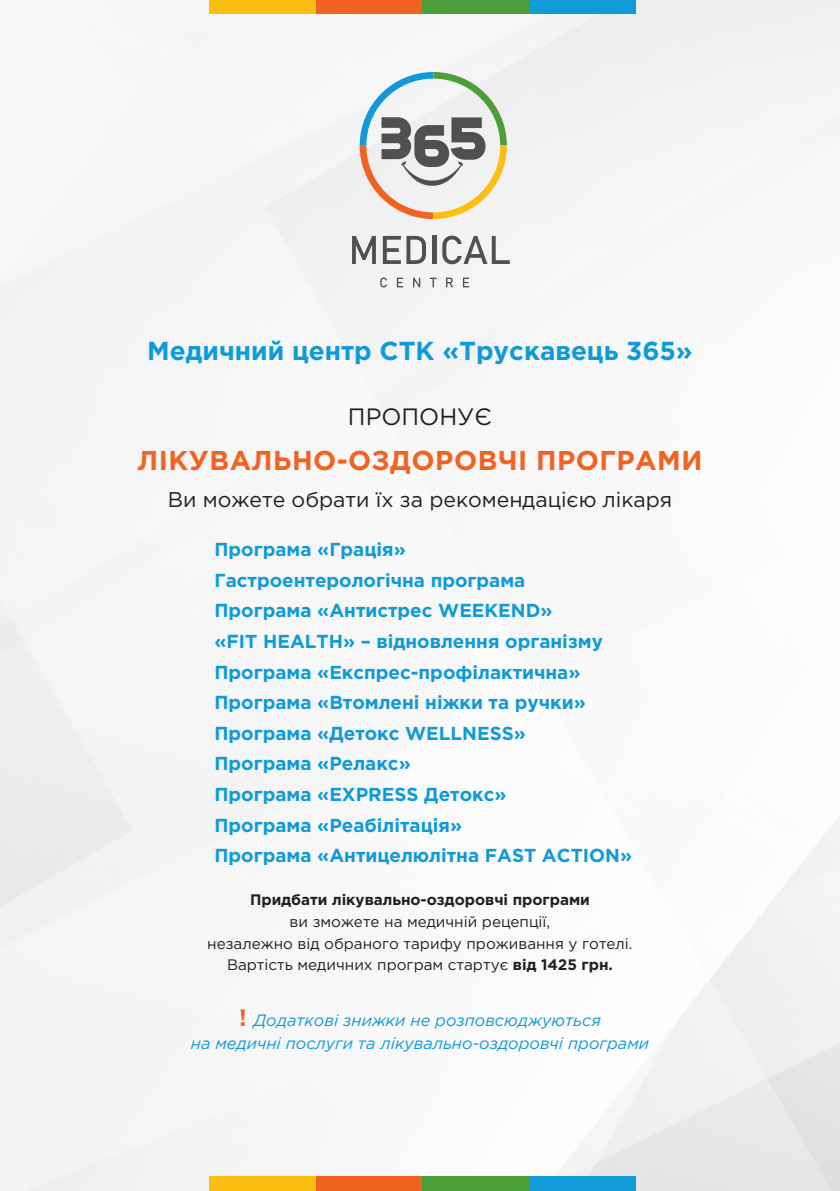
<style>
.page{position:relative;width:840px;height:1191px;background:#fff}
.page>*{position:absolute;margin:0;border:0;box-sizing:border-box;transform-origin:0 0}
.t1{font:700 27.2px "Gotham Pro";letter-spacing:.02em;color:#f26221}
.t2{font:700 26px "Gotham Pro";color:#119ad8}
.t3{font:23.6px "Gotham Pro";color:#231f20}
.t4{font:21.2px "Gotham Pro";color:#231f20}
.t5{font:700 18.8px "Gotham Pro";color:#119ad8}
.t6{font:italic 16.4px/22.4px "Gotham Pro";color:#119ad8;text-align:center}
.t7{font:15.2px "Gotham Pro";color:#231f20}
.t8{font:700 15.2px "Gotham Pro";color:#231f20}
.s1{font-weight:700}
.s2{font-weight:700;font-style:normal;font-size:23.6px;color:#f26221}
</style>
<div class="page">
<div style="left:0;top:0;width:839px;height:1191px;background:#f6f7f7"></div>
<svg style="left:352px;top:236px;width:23px;height:28px"></svg>
<svg style="left:382px;top:236px;width:18px;height:28px"></svg>
<svg style="left:406px;top:236px;width:20px;height:28px"></svg>
<hr style="left:432px;top:236px;width:4px;height:28px;background:#505052">
<svg style="left:442px;top:236px;width:67px;height:28px"></svg>
<svg style="left:380px;top:277px;width:7px;height:10px"></svg>
<svg style="left:396px;top:278px;width:7px;height:9px"></svg>
<svg style="left:413px;top:278px;width:7px;height:9px"></svg>
<svg style="left:429px;top:278px;width:7px;height:9px"></svg>
<svg style="left:446px;top:278px;width:7px;height:9px"></svg>
<svg style="left:462px;top:278px;width:7px;height:9px"></svg>
<svg style="left:359px;top:72px;width:147px;height:147px"></svg>
<div style="left:529px;top:0;width:106px;height:14px;background:#119ad8"></div>
<div style="left:422px;top:0;width:106px;height:14px;background:#4b9e3a"></div>
<div style="left:315px;top:0;width:107px;height:14px;background:#f26221"></div>
<div style="left:209px;top:0;width:106px;height:14px;background:#fdbe12"></div>
<div style="left:529px;top:1175px;width:106px;height:16px;background:#119ad8"></div>
<div style="left:422px;top:1175px;width:106px;height:16px;background:#4b9e3a"></div>
<div style="left:315px;top:1175px;width:107px;height:16px;background:#f26221"></div>
<div style="left:209px;top:1175px;width:106px;height:16px;background:#fdbe12"></div>
<p class="t2" style="left:147px;top:335px;width:546px">Медичний центр СТК «Трускавець 365»</p>
<p class="t3" style="left:348px;top:403px;width:145px">ПРОПОНУЄ</p>
<p class="t1" style="left:137px;top:445px;width:566px">ЛІКУВАЛЬНО-ОЗДОРОВЧІ ПРОГРАМИ</p>
<p class="t4" style="left:168px;top:487px;width:506px">Ви можете обрати їх за рекомендацією лікаря</p>
<p class="t5" style="left:214px;top:538px;width:193px">Програма «Грація»</p>
<p class="t5" style="left:214px;top:569px;width:312px">Гастроентерологічна програма</p>
<p class="t5" style="left:214px;top:600px;width:339px">Програма «Антистрес WEEKEND»</p>
<p class="t5" style="left:214px;top:630px;width:390px">«FIT HEALTH» – відновлення організму</p>
<p class="t5" style="left:214px;top:661px;width:367px">Програма «Експрес-профілактична»</p>
<p class="t5" style="left:214px;top:691px;width:372px">Програма «Втомлені ніжки та ручки»</p>
<p class="t5" style="left:214px;top:722px;width:313px">Програма «Детокс WELLNESS»</p>
<p class="t5" style="left:214px;top:753px;width:198px">Програма «Релакс»</p>
<p class="t5" style="left:214px;top:783px;width:293px">Програма «EXPRESS Детокс»</p>
<p class="t5" style="left:214px;top:814px;width:249px">Програма «Реабілітація»</p>
<p class="t5" style="left:214px;top:844px;width:419px">Програма «Антицелюлітна FAST ACTION»</p>
<p class="t8" style="left:250px;top:891px;width:341px">Придбати лікувально-оздоровчі програми</p>
<p class="t7" style="left:289px;top:913px;width:262px">ви зможете на медичній рецепції,</p>
<p class="t7" style="left:207px;top:934px;width:426px">незалежно від обраного тарифу проживання у готелі.</p>
<p class="t7" style="left:227px;top:956px;width:387px">Вартість медичних програм стартує <span class="s1">від 1425 грн.</span></p>
<p class="t6" style="left:191px;top:1009px;width:459px"><span class="s2">!</span> Додаткові знижки не розповсюджуються<br>на медичні послуги та лікувально-оздоровчі програми</p>
</div>
